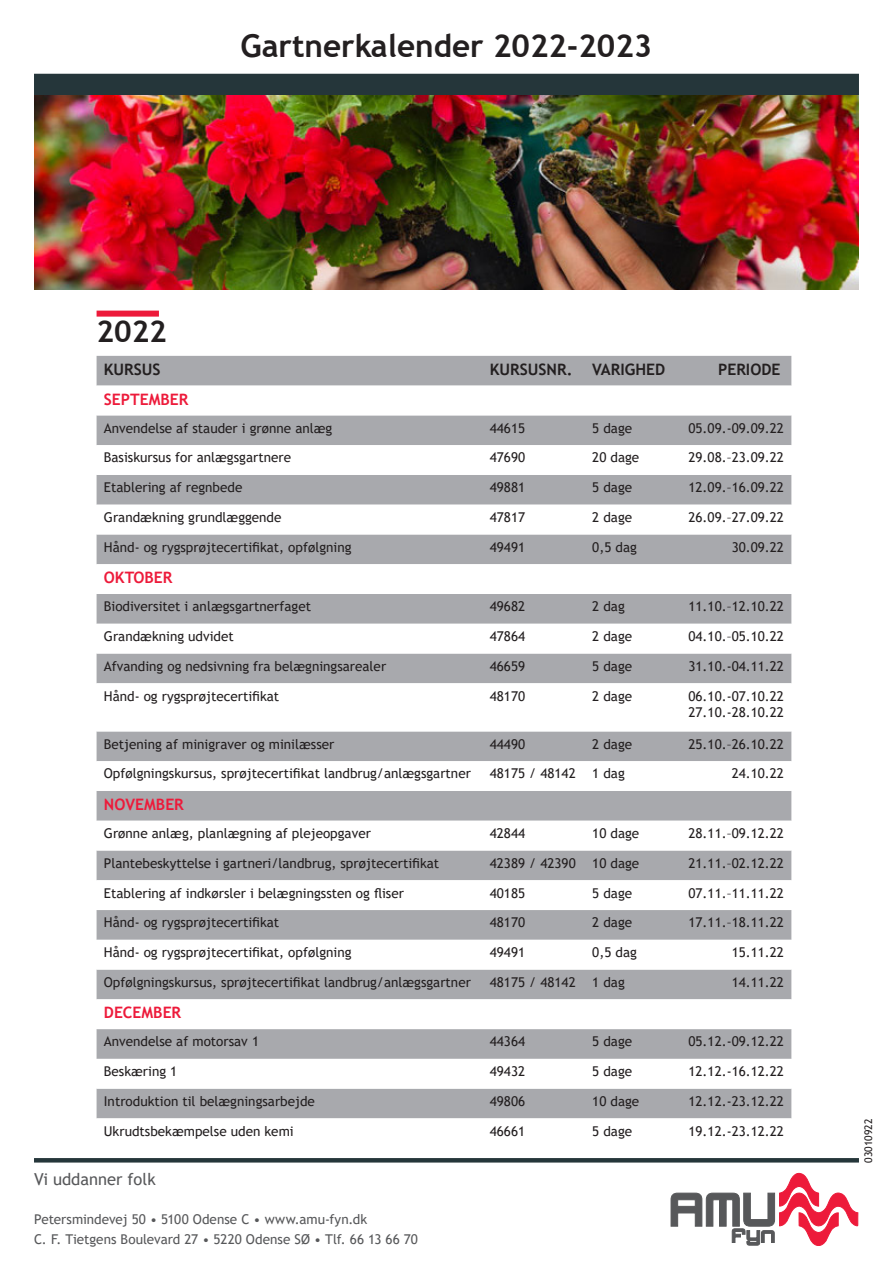
<style>
.page{position:relative;width:893px;height:1263px;background:#fff}
.page>*{position:absolute;margin:0;border:0;box-sizing:border-box;transform-origin:0 0}
.t1{font:700 31.5px "Trebuchet MS";color:#231f20}
.Afsnitsstreg_FED_bro{font:700 30px "Trebuchet MS";color:#231f20}
.t2{font:16.5px "Trebuchet MS";color:#57585a}
.t3{font:700 15.75px "Trebuchet MS";color:#ed1a3a}
.t4{font:700 15.75px "Trebuchet MS";color:#231f20}
.t5{font:13.5px "Trebuchet MS";color:#231f20}
.brødtekst_brochurer{font:13.5px "Trebuchet MS";color:#57585a}
.brødtekst_brochurer-2{font:10.5px "Trebuchet MS";color:#231f20}
</style>
<div class="page">
<div style="left:34px;top:74px;width:825px;height:22px;background:#25363a"></div>
<img style="left:34px;top:96px;width:825px;height:193px">
<svg style="left:671px;top:1173px;width:187px;height:73px"></svg>
<svg style="left:34px;top:1158px;width:825px;height:4px;background:#28393d"></svg>
<div style="left:97px;top:356px;width:694px;height:30px;background:#a8a9ad"></div>
<svg style="left:97px;top:415px;width:694px;height:704px"></svg>
<div style="left:97px;top:311px;width:62px;height:6px;background:#ed1a3a"></div>
<p class="t1" style="left:241px;top:26px;width:413px">Gartnerkalender 2022-2023</p>
<p class="Afsnitsstreg_FED_bro" style="left:97px;top:313px;width:72px">2022</p>
<p class="t4" style="left:104px;top:359px;width:58px">KURSUS</p>
<p class="t4" style="left:490px;top:359px;width:84px">KURSUSNR.</p>
<p class="t4" style="left:592px;top:359px;width:75px">VARIGHED</p>
<p class="t4" style="left:718px;top:359px;width:64px">PERIODE</p>
<p class="t3" style="left:104px;top:389px;width:86px">SEPTEMBER</p>
<p class="t5" style="left:104px;top:419px;width:230px">Anvendelse af stauder i grønne anlæg</p>
<p class="t5" style="left:490px;top:419px;width:37px">44615</p>
<p class="t5" style="left:592px;top:419px;width:41px">5 dage</p>
<p class="t5" style="left:688px;top:419px;width:97px">05.09.-09.09.22</p>
<p class="t5" style="left:104px;top:449px;width:189px">Basiskursus for anlægsgartnere</p>
<p class="t5" style="left:490px;top:449px;width:37px">47690</p>
<p class="t5" style="left:592px;top:449px;width:48px">20 dage</p>
<p class="t5" style="left:688px;top:449px;width:97px">29.08.–23.09.22</p>
<p class="t5" style="left:104px;top:479px;width:140px">Etablering af regnbede</p>
<p class="t5" style="left:490px;top:479px;width:37px">49881</p>
<p class="t5" style="left:592px;top:479px;width:41px">5 dage</p>
<p class="t5" style="left:688px;top:479px;width:97px">12.09.–16.09.22</p>
<p class="t5" style="left:104px;top:509px;width:179px">Grandækning grundlæggende</p>
<p class="t5" style="left:490px;top:509px;width:37px">47817</p>
<p class="t5" style="left:592px;top:509px;width:41px">2 dage</p>
<p class="t5" style="left:688px;top:509px;width:97px">26.09.–27.09.22</p>
<p class="t5" style="left:104px;top:538px;width:249px">Hånd- og rygsprøjtecertifikat, opfølgning</p>
<p class="t5" style="left:490px;top:538px;width:37px">49491</p>
<p class="t5" style="left:592px;top:538px;width:46px">0,5 dag</p>
<p class="t5" style="left:732px;top:538px;width:54px">30.09.22</p>
<p class="t3" style="left:104px;top:568px;width:70px">OKTOBER</p>
<p class="t5" style="left:104px;top:598px;width:209px">Biodiversitet i anlægsgartnerfaget</p>
<p class="t5" style="left:490px;top:598px;width:37px">49682</p>
<p class="t5" style="left:592px;top:598px;width:34px">2 dag</p>
<p class="t5" style="left:688px;top:598px;width:97px">11.10.–12.10.22</p>
<p class="t5" style="left:104px;top:628px;width:131px">Grandækning udvidet</p>
<p class="t5" style="left:490px;top:628px;width:37px">47864</p>
<p class="t5" style="left:592px;top:628px;width:41px">2 dage</p>
<p class="t5" style="left:688px;top:628px;width:97px">04.10.–05.10.22</p>
<p class="t5" style="left:104px;top:657px;width:284px">Afvanding og nedsivning fra belægningsarealer</p>
<p class="t5" style="left:490px;top:657px;width:37px">46659</p>
<p class="t5" style="left:592px;top:657px;width:41px">5 dage</p>
<p class="t5" style="left:688px;top:657px;width:97px">31.10.-04.11.22</p>
<p class="t5" style="left:104px;top:687px;width:177px">Hånd- og rygsprøjtecertifikat</p>
<p class="t5" style="left:490px;top:687px;width:37px">48170</p>
<p class="t5" style="left:592px;top:687px;width:41px">2 dage</p>
<p class="t5" style="left:688px;top:687px;width:97px">06.10.-07.10.22</p>
<p class="t5" style="left:688px;top:703px;width:97px">27.10.-28.10.22</p>
<p class="t5" style="left:104px;top:735px;width:232px">Betjening af minigraver og minilæsser</p>
<p class="t5" style="left:490px;top:735px;width:37px">44490</p>
<p class="t5" style="left:592px;top:735px;width:41px">2 dage</p>
<p class="t5" style="left:688px;top:735px;width:97px">25.10.–26.10.22</p>
<p class="t5" style="left:104px;top:765px;width:369px">Opfølgningskursus, sprøjtecertifikat landbrug/anlægsgartner</p>
<p class="t5" style="left:490px;top:765px;width:87px">48175 / 48142</p>
<p class="t5" style="left:592px;top:765px;width:34px">1 dag</p>
<p class="t5" style="left:732px;top:765px;width:54px">24.10.22</p>
<p class="t3" style="left:104px;top:794px;width:82px">NOVEMBER</p>
<p class="t5" style="left:104px;top:825px;width:269px">Grønne anlæg, planlægning af plejeopgaver</p>
<p class="t5" style="left:490px;top:825px;width:37px">42844</p>
<p class="t5" style="left:592px;top:825px;width:48px">10 dage</p>
<p class="t5" style="left:688px;top:825px;width:97px">28.11.–09.12.22</p>
<p class="t5" style="left:104px;top:854px;width:337px">Plantebeskyttelse i gartneri/landbrug, sprøjtecertifikat</p>
<p class="t5" style="left:490px;top:854px;width:87px">42389 / 42390</p>
<p class="t5" style="left:592px;top:854px;width:48px">10 dage</p>
<p class="t5" style="left:688px;top:854px;width:97px">21.11.–02.12.22</p>
<p class="t5" style="left:104px;top:884px;width:302px">Etablering af indkørsler i belægningssten og fliser</p>
<p class="t5" style="left:490px;top:884px;width:37px">40185</p>
<p class="t5" style="left:592px;top:884px;width:41px">5 dage</p>
<p class="t5" style="left:688px;top:884px;width:97px">07.11.–11.11.22</p>
<p class="t5" style="left:104px;top:914px;width:177px">Hånd- og rygsprøjtecertifikat</p>
<p class="t5" style="left:490px;top:914px;width:37px">48170</p>
<p class="t5" style="left:592px;top:914px;width:41px">2 dage</p>
<p class="t5" style="left:688px;top:914px;width:97px">17.11.–18.11.22</p>
<p class="t5" style="left:104px;top:944px;width:249px">Hånd- og rygsprøjtecertifikat, opfølgning</p>
<p class="t5" style="left:490px;top:944px;width:37px">49491</p>
<p class="t5" style="left:592px;top:944px;width:46px">0,5 dag</p>
<p class="t5" style="left:732px;top:944px;width:54px">15.11.22</p>
<p class="t5" style="left:104px;top:973px;width:369px">Opfølgningskursus, sprøjtecertifikat landbrug/anlægsgartner</p>
<p class="t5" style="left:490px;top:973px;width:87px">48175 / 48142</p>
<p class="t5" style="left:592px;top:973px;width:34px">1 dag</p>
<p class="t5" style="left:732px;top:973px;width:54px">14.11.22</p>
<p class="t3" style="left:104px;top:1003px;width:79px">DECEMBER</p>
<p class="t5" style="left:104px;top:1033px;width:157px">Anvendelse af motorsav 1</p>
<p class="t5" style="left:490px;top:1033px;width:37px">44364</p>
<p class="t5" style="left:592px;top:1033px;width:41px">5 dage</p>
<p class="t5" style="left:688px;top:1033px;width:97px">05.12.-09.12.22</p>
<p class="t5" style="left:104px;top:1063px;width:75px">Beskæring 1</p>
<p class="t5" style="left:490px;top:1063px;width:37px">49432</p>
<p class="t5" style="left:592px;top:1063px;width:41px">5 dage</p>
<p class="t5" style="left:688px;top:1063px;width:97px">12.12.-16.12.22</p>
<p class="t5" style="left:104px;top:1092px;width:213px">Introduktion til belægningsarbejde</p>
<p class="t5" style="left:490px;top:1092px;width:37px">49806</p>
<p class="t5" style="left:592px;top:1092px;width:48px">10 dage</p>
<p class="t5" style="left:688px;top:1092px;width:97px">12.12.-23.12.22</p>
<p class="t5" style="left:104px;top:1122px;width:191px">Ukrudtsbekæmpelse uden kemi</p>
<p class="t5" style="left:490px;top:1122px;width:37px">46661</p>
<p class="t5" style="left:592px;top:1122px;width:41px">5 dage</p>
<p class="t5" style="left:688px;top:1122px;width:97px">19.12.-23.12.22</p>
<p class="t2" style="left:34px;top:1168px;width:123px">Vi uddanner folk</p>
<p class="brødtekst_brochurer" style="left:34px;top:1211px;width:335px">Petersmindevej 50 • 5100 Odense C • www.amu-fyn.dk</p>
<p class="brødtekst_brochurer" style="left:34px;top:1231px;width:385px">C. F. Tietgens Boulevard 27 • 5220 Odense SØ • Tlf. 66 13 66 70</p>
<p class="brødtekst_brochurer-2" style="left:862px;top:1162px;width:46px;rotate:-90deg">03010922</p>
</div>
